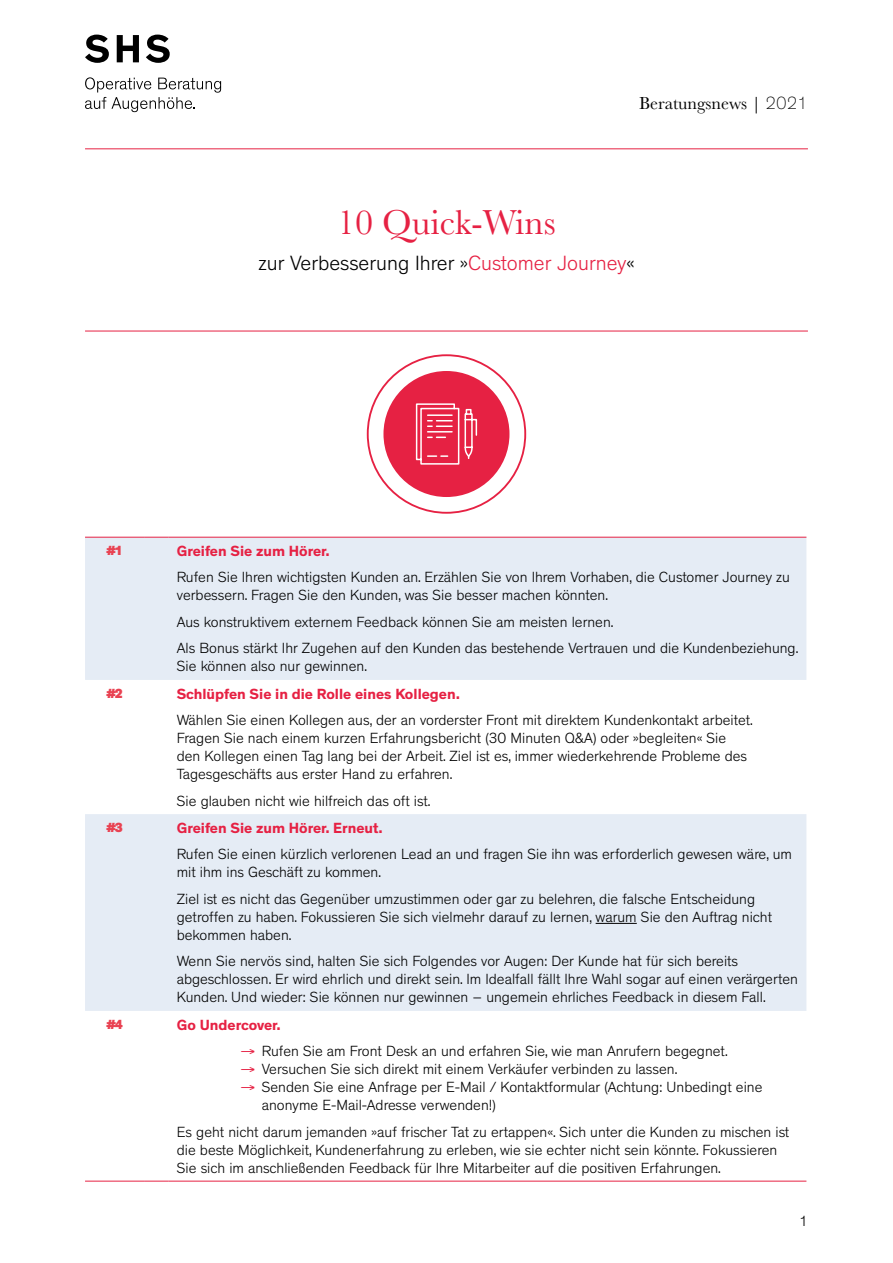
<style>
.page{position:relative;width:893px;height:1263px;background:#fff}
.page>*{position:absolute;margin:0;border:0;box-sizing:border-box;transform-origin:0 0}
.t1{font:36px "Baskerville";color:#e62143}
.t2{font:300 21px "Theinhardt";color:#000}
.H1_re{font:18px "Baskerville";color:#000}
.Paragraf{font:300 15px/18px "Theinhardt";color:#000}
.Paragraf-2{font:700 15px "Theinhardt";color:#e62143}
.Aufzählung_Aufzz{font:900 13.5px "Theinhardt";color:#e94252}
.s1{font-family:"Theinhardt";font-weight:100}
.s2{color:#e62143}
</style>
<div class="page">
<hr style="left:85px;top:148px;width:723px;height:1px;background:#e62143">
<hr style="left:85px;top:331px;width:723px;height:1px;background:#e62143">
<div style="left:383px;top:371px;width:126px;height:126px;background:#e62143;border-radius:50%"></div>
<svg style="left:85px;top:35px;width:24px;height:28px"></svg>
<svg style="left:117px;top:35px;width:22px;height:27px"></svg>
<svg style="left:146px;top:35px;width:24px;height:28px"></svg>
<svg style="left:85px;top:77px;width:136px;height:35px"></svg>
<svg style="left:85px;top:538px;width:721px;height:473px;fill:#e5ecf5"></svg>
<hr style="left:85px;top:537px;width:60px;height:1px;background:#e62143">
<svg style="left:145px;top:537px;width:23px;height:1px"></svg>
<hr style="left:168px;top:537px;width:638px;height:1px;background:#e62143">
<hr style="left:85px;top:1181px;width:60px;height:1px;background:#e62143">
<svg style="left:145px;top:1181px;width:23px;height:1px"></svg>
<hr style="left:168px;top:1181px;width:638px;height:1px;background:#e62143">
<hr style="left:596px;top:923px;width:41px;height:1px;background:#000">
<svg style="left:415px;top:403px;width:63px;height:62px"></svg>
<p class="H1_re" style="left:639px;top:91px;width:170px">Beratungsnews | <span class="s1">2021</span></p>
<h1 class="t1" style="left:337px;top:199px;width:220px">10 Quick-Wins</h1>
<h1 class="t2" style="left:258px;top:251px;width:377px">zur Verbesserung Ihrer »<span class="s2">Customer Journey</span>«</h1>
<p class="Aufzählung_Aufzz" style="left:107px;top:542px;width:17px">#1</p>
<p class="Paragraf-2" style="left:177px;top:541px;width:154px">Greifen Sie zum Hörer.</p>
<p class="Paragraf" style="left:177px;top:569px;width:615px">Rufen Sie Ihren wichtigsten Kunden an. Erzählen Sie von Ihrem Vorhaben, die Customer Journey zu verbessern. Fragen Sie den Kunden, was Sie besser machen könnten.</p>
<p class="Paragraf" style="left:177px;top:613px;width:438px">Aus konstruktivem externem Feedback können Sie am meisten lernen.</p>
<p class="Paragraf" style="left:177px;top:640px;width:623px">Als Bonus stärkt Ihr Zugehen auf den Kunden das bestehende Vertrauen und die Kundenbeziehung.<br>Sie können also nur gewinnen.</p>
<p class="Aufzählung_Aufzz" style="left:107px;top:684px;width:17px">#2</p>
<p class="Paragraf-2" style="left:177px;top:684px;width:285px">Schlüpfen Sie in die Rolle eines Kollegen.</p>
<p class="Paragraf" style="left:177px;top:711px;width:578px">Wählen Sie einen Kollegen aus, der an vorderster Front mit direktem Kundenkontakt arbeitet.<br>Fragen Sie nach einem kurzen Erfahrungsbericht (30 Minuten Q&amp;A) oder »begleiten« Sie den Kollegen einen Tag lang bei der Arbeit. Ziel ist es, immer wiederkehrende Probleme des Tagesgeschäfts aus erster Hand zu erfahren.</p>
<p class="Paragraf" style="left:177px;top:792px;width:255px">Sie glauben nicht wie hilfreich das oft ist.</p>
<p class="Aufzählung_Aufzz" style="left:107px;top:819px;width:17px">#3</p>
<p class="Paragraf-2" style="left:177px;top:818px;width:207px">Greifen Sie zum Hörer. Erneut.</p>
<p class="Paragraf" style="left:177px;top:845px;width:617px">Rufen Sie einen kürzlich verlorenen Lead an und fragen Sie ihn was erforderlich gewesen wäre, um mit ihm ins Geschäft zu kommen.</p>
<p class="Paragraf" style="left:177px;top:890px;width:597px">Ziel ist es nicht das Gegenüber umzustimmen oder gar zu belehren, die falsche Entscheidung getroffen zu haben. Fokussieren Sie sich vielmehr darauf zu lernen, warum Sie den Auftrag nicht bekommen haben.</p>
<p class="Paragraf" style="left:177px;top:952px;width:623px">Wenn Sie nervös sind, halten Sie sich Folgendes vor Augen: Der Kunde hat für sich bereits abgeschlossen. Er wird ehrlich und direkt sein. Im Idealfall fällt Ihre Wahl sogar auf einen verärgerten<br>Kunden. Und wieder: Sie können nur gewinnen – ungemein ehrliches Feedback in diesem Fall.</p>
<p class="Aufzählung_Aufzz" style="left:107px;top:1015px;width:17px">#4</p>
<p class="Paragraf-2" style="left:177px;top:1015px;width:105px">Go Undercover.</p>
<p class="Paragraf" style="left:241px;top:1042px;width:489px"><span class="s2">→</span> Rufen Sie am Front Desk an und erfahren Sie, wie man Anrufern begegnet.</p>
<p class="Paragraf" style="left:241px;top:1060px;width:438px"><span class="s2">→</span> Versuchen Sie sich direkt mit einem Verkäufer verbinden zu lassen.</p>
<p class="Paragraf" style="left:262px;top:1078px;width:502px;text-indent:-21px"><span class="s2">→</span> Senden Sie eine Anfrage per E-Mail / Kontaktformular (Achtung: Unbedingt eine anonyme E-Mail-Adresse verwenden!)</p>
<p class="Paragraf" style="left:177px;top:1123px;width:614px">Es geht nicht darum jemanden »auf frischer Tat zu ertappen«. Sich unter die Kunden zu mischen ist die beste Möglichkeit, Kundenerfahrung zu erleben, wie sie echter nicht sein könnte. Fokussieren<br>Sie sich im anschließenden Feedback für Ihre Mitarbeiter auf die positiven Erfahrungen.</p>
<p class="Paragraf" style="left:799px;top:1212px;width:10px">1</p>
</div>
